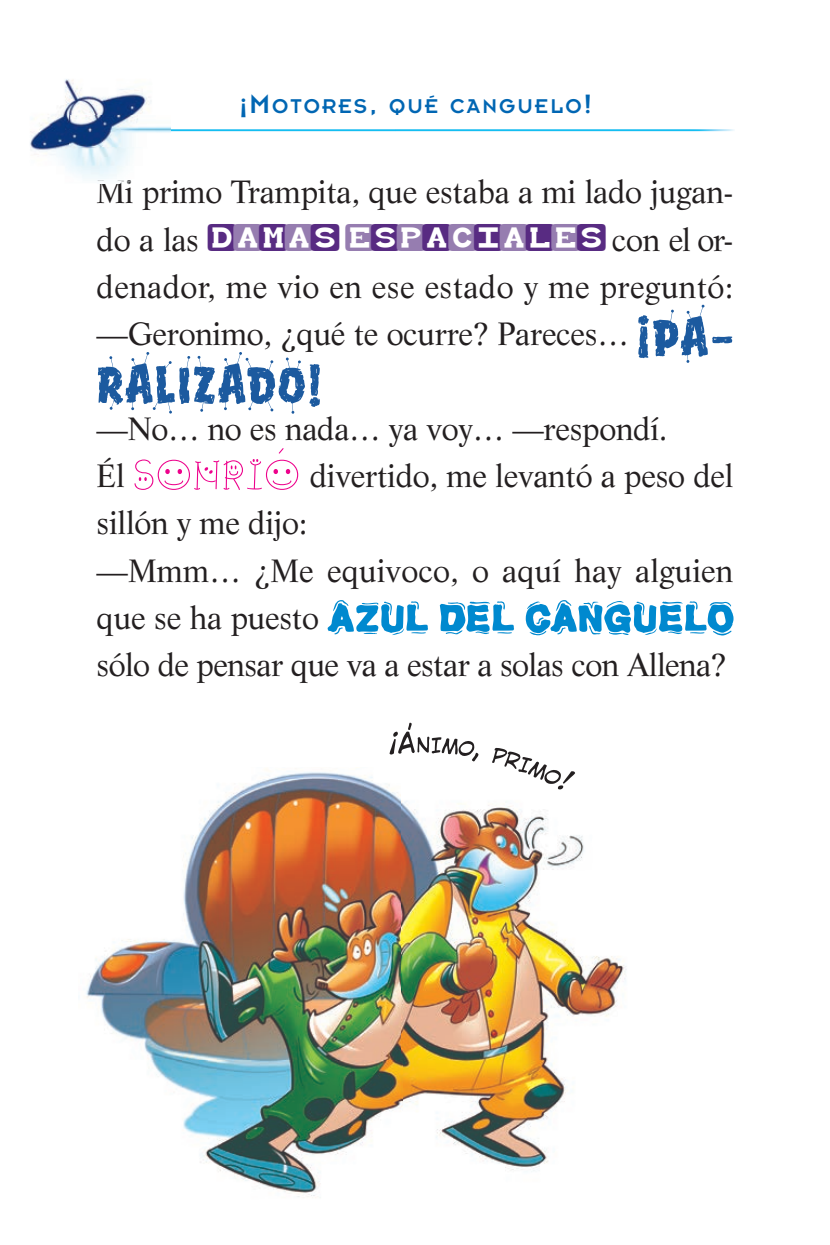
<style>
.page{position:relative;width:830px;height:1245px;background:#fff}
.page>*{position:absolute;margin:0;border:0;box-sizing:border-box;transform-origin:0 0}
.t1{font:56.25px "Monster Fonts Voodoohouse Pins";letter-spacing:.015em;color:#1c5a9f}
.t2{font:31.5px/47.2px "Life LT Std";letter-spacing:-.01em;color:#231f20;text-align:justify}
.t3{font:22.05px "Insignia LT Std";letter-spacing:.095em;color:#0166b3}
.s1{font-size:29.25px}
.s2{color:#6e7174}
.s3{color:#292627}
.s4{font-family:"babybloc";font-size:22.5px;color:#582b82}
.s5{font-family:"babybloc";font-size:22.5px;color:#967db0}
.s6{font-family:"Monster Fonts Voodoohouse Pins";font-size:56.25px;color:#1c5a9f}
.s7{font-family:"All Smiles";font-size:51.75px;color:#ed028c}
</style>
<div class="page">
<img style="left:170px;top:126px;width:564px;height:7px">
<img style="left:86px;top:769px;width:540px;height:429px">
<svg style="left:328px;top:600px;width:405px;height:35px"></svg>
<img style="left:30px;top:79px;width:140px;height:100px">
<svg style="left:389px;top:722px;width:186px;height:67px"></svg>
<p class="t3" style="left:239px;top:99px;width:354px"><span class="s1">¡M</span>OTORES<span class="s1">,</span> QUÉ CANGUELO<span class="s1">!</span></p>
<p class="t2" style="left:97px;top:171px;width:638px"><span class="s2">M</span><span class="s3">i</span> primo Trampita, que estaba a mi lado jugan&shy;do a las <span class="s4">D</span><span class="s5">A</span><span class="s4">M</span><span class="s5">A</span><span class="s4">S</span> <span class="s5">E</span><span class="s4">S</span><span class="s5">P</span><span class="s4">A</span><span class="s5">C</span><span class="s4">I</span><span class="s5">A</span><span class="s4">L</span><span class="s5">E</span><span class="s4">S</span> con el or&shy;denador, me vio en ese estado y me preguntó: —Geronimo, ¿qué te ocurre? Pareces… <span class="s6">¡PA-</span></p>
<h1 class="t1" style="left:97px;top:358px;width:226px">RALIZADO!</h1>
<p class="t2" style="left:97px;top:407px;width:638px;text-align:left">—No… no es nada… ya voy… —respondí.<br>Él <span class="s7">SONRIÓ</span> divertido, me levantó a peso del sillón y me dijo:<br>—Mmm… ¿Me equivoco, o aquí hay alguien que se ha puesto<br>sólo de pensar que va a estar a solas con Allena?</p>
</div>
